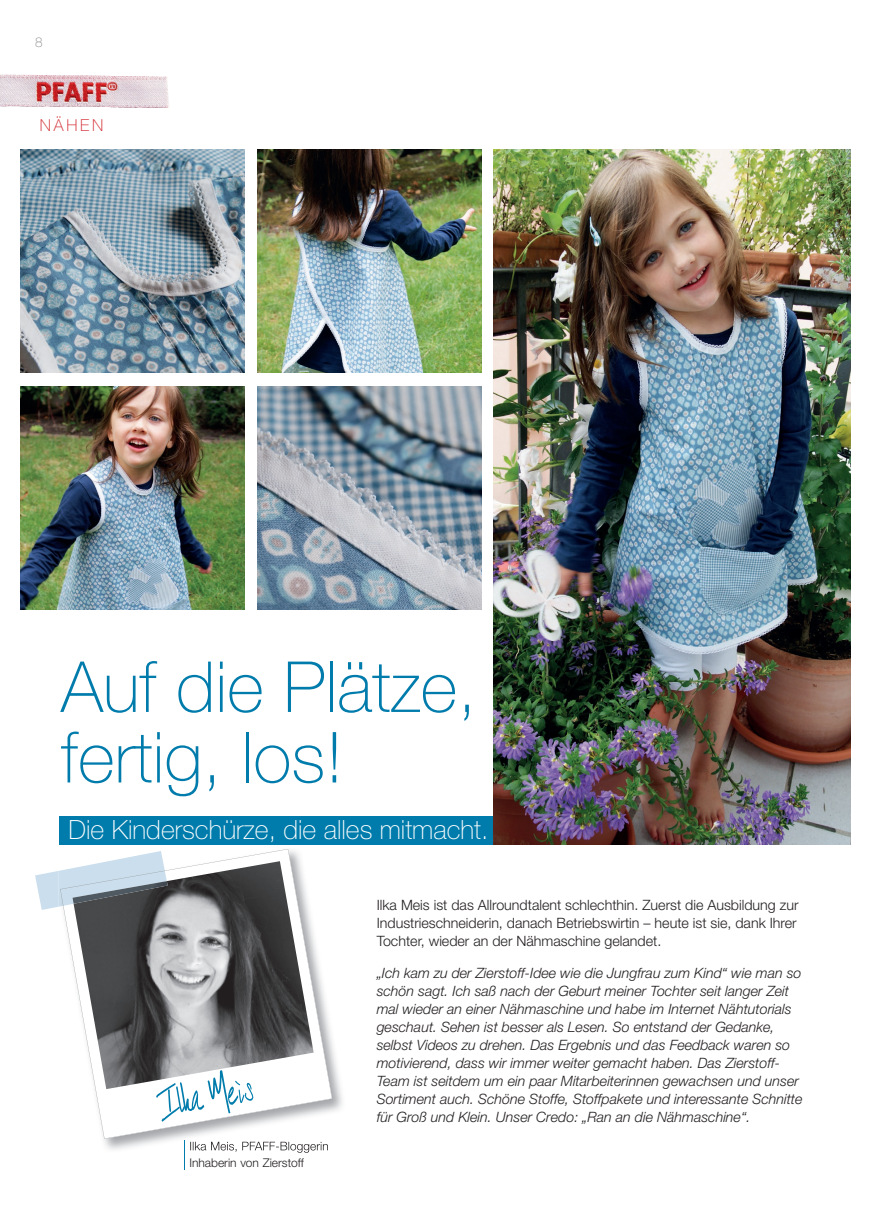
<style>
.page{position:relative;width:883px;height:1232px;background:#fff}
.page>*{position:absolute;margin:0;border:0;box-sizing:border-box;transform-origin:0 0}
.t1{font:100 70.5px/70.5px "Helvetica Neue LT Pro";color:#007cac}
.t2{font:46.95px "BART Handschrift";color:#007cac}
.t3{font:100 26.55px "Helvetica Neue LT Pro";color:#fff}
.t4{font:100 16.5px "Helvetica Neue LT Pro";letter-spacing:.17em;color:#d1232a}
.t5{font:italic 300 14.25px/18px "Helvetica Neue CE";color:#231f20}
.t6{font:300 14.25px/18px "Helvetica Neue CE";color:#231f20}
.t7{font:100 13.5px "Helvetica Neue LT Pro";color:#808285}
.t8{font:300 12px "Helvetica Neue CE";color:#231f20}
</style>
<div class="page">
<img style="left:493px;top:149px;width:357px;height:695px">
<img style="left:21px;top:149px;width:223px;height:223px">
<img style="left:21px;top:386px;width:223px;height:223px">
<img style="left:258px;top:149px;width:223px;height:223px">
<img style="left:258px;top:386px;width:223px;height:223px">
<img style="left:104px;top:1042px;width:238px;height:108px">
<img style="left:190px;top:1141px;width:138px;height:11px">
<svg style="left:184px;top:1140px;width:1px;height:29px"></svg>
<svg style="left:63px;top:849px;width:269px;height:289px"></svg>
<img style="left:74px;top:861px;width:239px;height:228px">
<img style="left:63px;top:851px;width:102px;height:19px">
<svg style="left:35px;top:870px;width:132px;height:40px;background:#b4c2cd"></svg>
<img style="left:72px;top:881px;width:96px;height:22px">
<div style="left:60px;top:816px;width:433px;height:28px;background:#007cac"></div>
<img style="left:0;top:75px;width:169px;height:33px">
<p class="t7" style="left:35px;top:35px;width:9px">8</p>
<p class="t4" style="left:40px;top:115px;width:65px">NÄHEN</p>
<h1 class="t1" style="left:61px;top:651px;width:417px">Auf die Plätze, fertig, los!</h1>
<h3 class="t3" style="left:68px;top:813px;width:421px">Die Kinderschürze, die alles mitmacht.</h3>
<h2 class="t2" style="left:153px;top:1082px;width:99px;rotate:-10deg">Ilka Meis</h2>
<p class="t8" style="left:189px;top:1155px;width:116px">Inhaberin von Zierstoff</p>
<p class="t6" style="left:376px;top:896px;width:423px">Ilka Meis ist das Allroundtalent schlechthin. Zuerst die Ausbildung zur<br>Industrieschneiderin, danach Betriebswirtin – heute ist sie, dank Ihrer<br>Tochter, wieder an der Nähmaschine gelandet.</p>
<p class="t5" style="left:376px;top:964px;width:427px">„Ich kam zu der Zierstoff-Idee wie die Jungfrau zum Kind“ wie man so schön sagt. Ich saß nach der Geburt meiner Tochter seit langer Zeit mal wieder an einer Nähmaschine und habe im Internet Nähtutorials geschaut. Sehen ist besser als Lesen. So entstand der Gedanke, selbst Videos zu drehen. Das Ergebnis und das Feedback waren so motivierend, dass wir immer weiter gemacht haben. Das Zierstoff-Team ist seitdem um ein paar Mitarbeiterinnen gewachsen und unser Sortiment auch. Schöne Stoffe, Stoffpakete und interessante Schnitte für Groß und Klein. Unser Credo: „Ran an die Nähmaschine“.</p>
</div>
